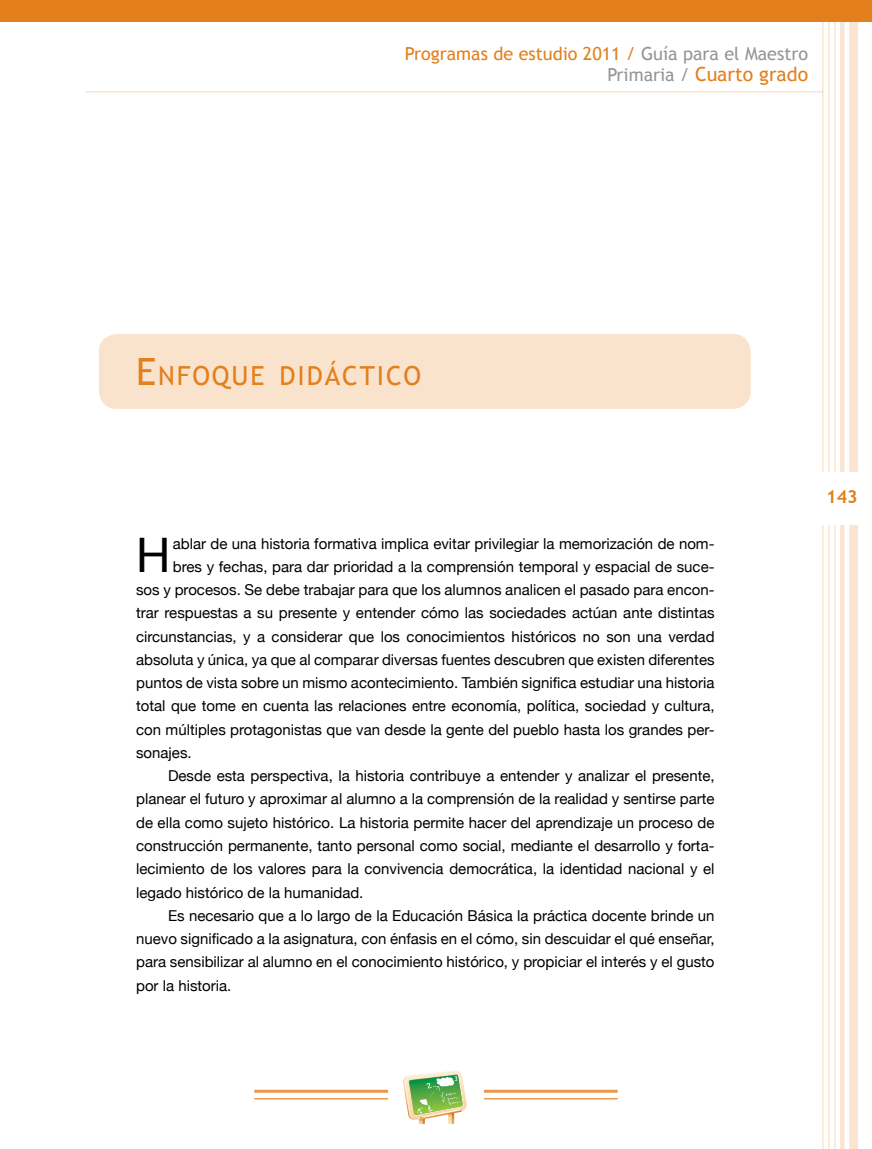
<style>
.page{position:relative;width:872px;height:1149px;background:#fff}
.page>*{position:absolute;margin:0;border:0;box-sizing:border-box;transform-origin:0 0}
.t1{font:47.55px "Helvetica Neue";color:#000}
.t2{font:26.25px "Trebuchet MS";letter-spacing:.07em;color:#e37f1c}
.t3{font:19.5px "Trebuchet MS";color:#e37f1c}
.t4{font:18px "Trebuchet MS";color:#e37f1c}
.t5{font:700 18px "Trebuchet MS";color:#e37f1c}
.t6{font:15px "Helvetica Neue";color:#000}
.s1{color:#939598}
.s2{font-size:18px;color:#939598}
.s3{font-size:37.5px}
</style>
<div class="page">
<div style="left:849px;top:0;width:9px;height:1148px;background:#f9e5d2"></div>
<hr style="left:840px;top:0;width:4px;height:1148px;background:#f9e5d2">
<hr style="left:834px;top:0;width:1px;height:1148px;background:#e37f1c">
<hr style="left:828px;top:0;width:1px;height:1148px;background:#e37f1c">
<hr style="left:822px;top:0;width:1px;height:1148px;background:#e37f1c">
<div style="left:742px;top:472px;width:130px;height:52px;background:#fff"></div>
<div style="left:0;top:0;width:872px;height:22px;background:#e37f1c"></div>
<hr style="left:85px;top:91px;width:738px;height:1px;background:#e37f1c">
<svg style="left:403px;top:1070px;width:64px;height:53px"></svg>
<hr style="left:484px;top:1089px;width:133px;height:3px;background:#e37f1c">
<hr style="left:254px;top:1089px;width:134px;height:3px;background:#e37f1c">
<hr style="left:484px;top:1097px;width:133px;height:2px;background:#e37f1c">
<hr style="left:254px;top:1097px;width:134px;height:2px;background:#e37f1c">
<div style="left:99px;top:334px;width:651px;height:75px;background:#fae3cd;border-radius:18px"></div>
<p class="t4" style="left:405px;top:43px;width:405px">Programas de estudio 2011 / <span class="s1">Guía para el Maestro</span></p>
<h3 class="t3" style="left:607px;top:62px;width:202px"><span class="s2">Primaria /</span> Cuarto grado</h3>
<h2 class="t2" style="left:136px;top:360px;width:287px"><span class="s3">E</span>NFOQUE DIDÁCTICO</h2>
<h1 class="t1" style="left:136px;top:526px;width:36px">H</h1>
<p class="t6" style="left:173px;top:534px;width:543px">ablar de una historia formativa implica evitar privilegiar la memorización de nom-</p>
<p class="t6" style="left:173px;top:557px;width:543px">bres y fechas, para dar prioridad a la comprensión temporal y espacial de suce-</p>
<p class="t6" style="left:136px;top:580px;width:580px">sos y procesos. Se debe trabajar para que los alumnos analicen el pasado para encon-</p>
<p class="t6" style="left:136px;top:604px;width:580px">trar respuestas a su presente y entender cómo las sociedades actúan ante distintas</p>
<p class="t6" style="left:136px;top:627px;width:580px">circunstancias, y a considerar que los conocimientos históricos no son una verdad</p>
<p class="t6" style="left:136px;top:650px;width:580px">absoluta y única, ya que al comparar diversas fuentes descubren que existen diferentes</p>
<p class="t6" style="left:136px;top:673px;width:580px">puntos de vista sobre un mismo acontecimiento. También significa estudiar una historia</p>
<p class="t6" style="left:136px;top:697px;width:580px">total que tome en cuenta las relaciones entre economía, política, sociedad y cultura,</p>
<p class="t6" style="left:136px;top:720px;width:580px">con múltiples protagonistas que van desde la gente del pueblo hasta los grandes per-</p>
<p class="t6" style="left:136px;top:743px;width:57px">sonajes.</p>
<p class="t6" style="left:168px;top:766px;width:548px">Desde esta perspectiva, la historia contribuye a entender y analizar el presente,</p>
<p class="t6" style="left:136px;top:790px;width:580px">planear el futuro y aproximar al alumno a la comprensión de la realidad y sentirse parte</p>
<p class="t6" style="left:136px;top:813px;width:580px">de ella como sujeto histórico. La historia permite hacer del aprendizaje un proceso de</p>
<p class="t6" style="left:136px;top:836px;width:580px">construcción permanente, tanto personal como social, mediante el desarrollo y forta-</p>
<p class="t6" style="left:136px;top:859px;width:580px">lecimiento de los valores para la convivencia democrática, la identidad nacional y el</p>
<p class="t6" style="left:136px;top:883px;width:229px">legado histórico de la humanidad.</p>
<p class="t6" style="left:168px;top:906px;width:548px">Es necesario que a lo largo de la Educación Básica la práctica docente brinde un</p>
<p class="t6" style="left:136px;top:929px;width:580px">nuevo significado a la asignatura, con énfasis en el cómo, sin descuidar el qué enseñar,</p>
<p class="t6" style="left:136px;top:952px;width:580px">para sensibilizar al alumno en el conocimiento histórico, y propiciar el interés y el gusto</p>
<p class="t6" style="left:136px;top:976px;width:97px">por la historia.</p>
<p class="t5" style="left:826px;top:485px;width:33px">143</p>
</div>
